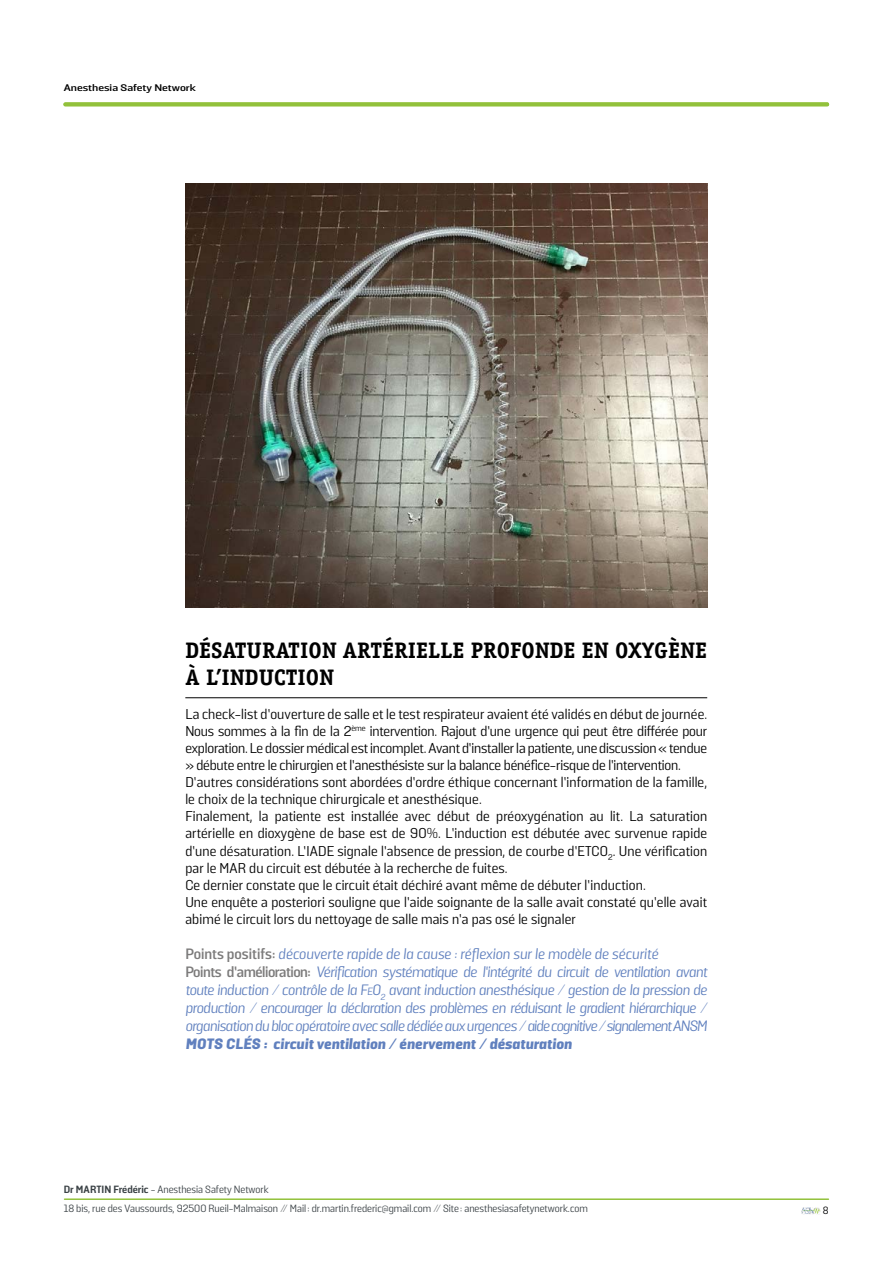
<style>
.page{position:relative;width:893px;height:1263px;background:#fff}
.page>*{position:absolute;margin:0;border:0;box-sizing:border-box;transform-origin:0 0}
.t1{font:700 22.5px/27px "Officina Serif";color:#000}
.t2{font:italic 15px/18px "Solido";letter-spacing:-.03em;color:#6080be}
.t3{font:italic 800 15px "Solido";color:#6080be}
.t4{font:14.25px/17.1px "Solido";letter-spacing:.01em;color:#000}
.t5{font:10.5px/18.5px "Solido";color:#3a4145}
.t6{font:10.5px "Solido";color:#000}
.t7{font:700 9.6px "Solido";color:#000;scale:1.25 1}
.s1{font-weight:700;font-style:normal;color:#7c7b7b}
.s2{font-size:10.5px}
.s3{font-weight:800}
</style>
<div class="page">
<img style="left:185px;top:184px;width:522px;height:424px">
<hr style="left:65px;top:103px;width:762px;height:4px;background:#c6de98">
<img style="left:802px;top:1207px;width:18px;height:7px">
<hr style="left:65px;top:1198px;width:763px;height:2px;background:#92c13b">
<svg style="left:65px;top:102px;width:762px;height:4px;background:#96c343"></svg>
<hr style="left:185px;top:697px;width:522px;height:1px;background:#000">
<p class="t7" style="left:64px;top:83px;width:107px">Anesthesia Safety Network</p>
<h1 class="t1" style="left:185px;top:636px;width:523px">DÉSATURATION ARTÉRIELLE PROFONDE EN OXYGÈNE<br>À L’INDUCTION</h1>
<p class="t4" style="left:185px;top:706px;width:523px">La check-list d’ouverture de salle et le test respirateur avaient été validés en début de journée.<br>Nous sommes à la fin de la 2<sup>ème</sup> intervention. Rajout d’une urgence qui peut être différée pour exploration. Le dossier médical est incomplet. Avant d’installer la patiente, une discussion « tendue » débute entre le chirurgien et l’anesthésiste sur la balance bénéfice-risque de l’intervention.<br>D’autres considérations sont abordées d’ordre éthique concernant l’information de la famille, le choix de la technique chirurgicale et anesthésique.<br>Finalement, la patiente est installée avec début de préoxygénation au lit. La saturation artérielle en dioxygène de base est de 90%. L’induction est débutée avec survenue rapide d’une désaturation. L’IADE signale l’absence de pression, de courbe d’ETCO<sub>2</sub>. Une vérification par le MAR du circuit est débutée à la recherche de fuites.<br>Ce dernier constate que le circuit était déchiré avant même de débuter l’induction.<br>Une enquête a posteriori souligne que l’aide soignante de la salle avait constaté qu’elle avait abimé le circuit lors du nettoyage de salle mais n’a pas osé le signaler</p>
<p class="t2" style="left:185px;top:945px;width:523px"><span class="s1">Points positifs:</span> découverte rapide de la cause : réflexion sur le modèle de sécurité<br><span class="s1">Points d’amélioration:</span> Vérification systématique de l’intégrité du circuit de ventilation avant toute induction / contrôle de la F<span class="s2">e</span>O<sub>2</sub> avant induction anesthésique / gestion de la pression de production / encourager la déclaration des problèmes en réduisant le gradient hiérarchique / organisation du bloc opératoire avec salle dédiée aux urgences / aide cognitive / signalement ANSM</p>
<p class="t3" style="left:185px;top:1035px;width:388px">MOTS CLÉS : circuit ventilation / énervement / désaturation</p>
<p class="t5" style="left:64px;top:1181px;width:526px"><span class="s3">Dr MARTIN Frédéric</span> - Anesthesia Safety Network<br>18 bis, rue des Vaussourds, 92500 Rueil-Malmaison // Mail : dr.martin.frederic@gmail.com // Site : anesthesiasafetynetwork.com</p>
<p class="t6" style="left:823px;top:1204px;width:7px">8</p>
</div>
